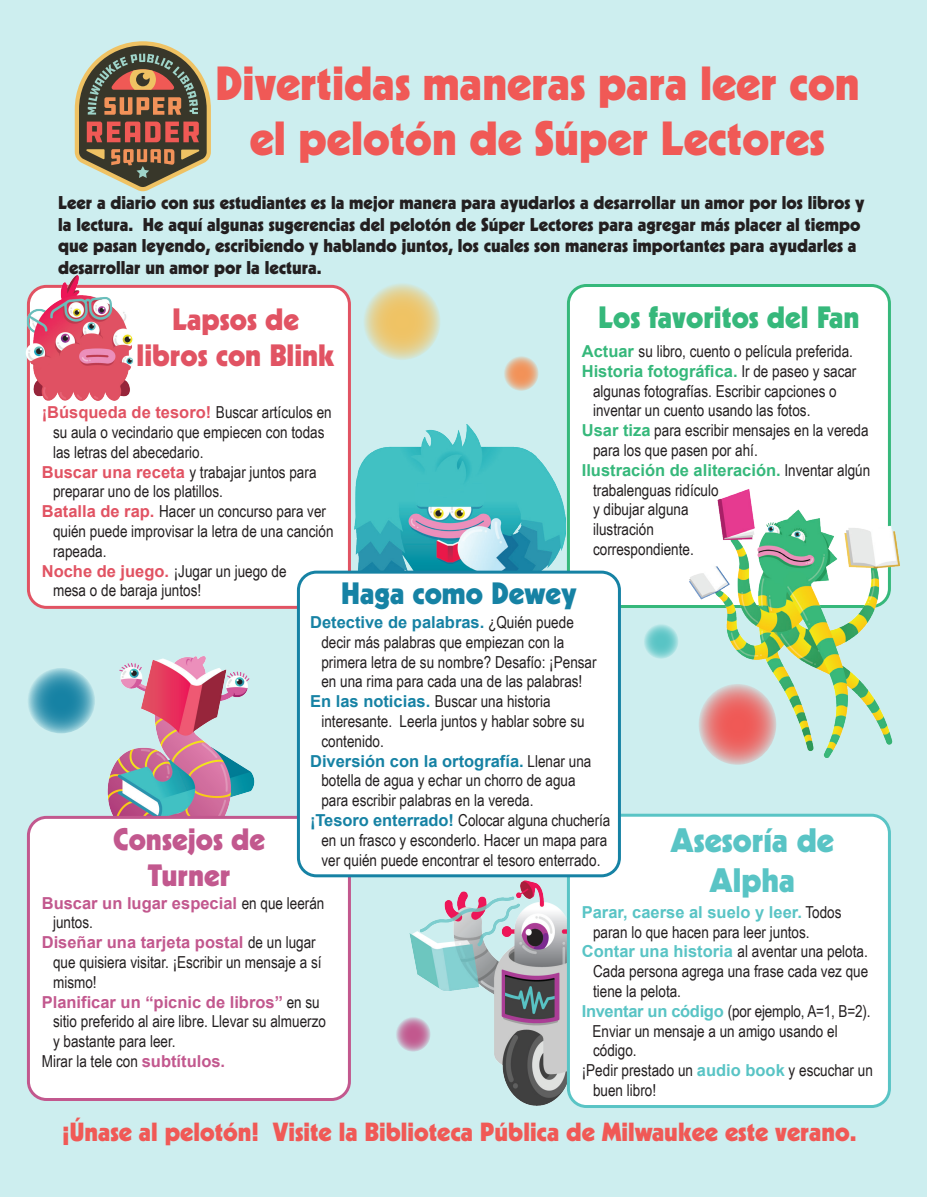
<style>
.page{position:relative;width:927px;height:1197px;background:#cdeeef}
.page>*{position:absolute;margin:0;border:0;box-sizing:border-box;transform-origin:0 0}
.t1{font:900 46.5px "Kabel LT Std";color:#f05956}
.t2{font:900 33px "Kabel LT Std";color:#59c4c5}
.t3{font:900 30px "Kabel LT Std";color:#e15363}
.t4{font:900 30px "Kabel LT Std";color:#36b87b}
.t5{font:900 30px "Kabel LT Std";color:#c2588e}
.t6{font:900 30px "Kabel LT Std";color:#1682a4}
.t7{font:900 25.5px "Kabel LT Std";color:#f05956}
.t8{font:900 18px/21.6px "Kabel LT Std";color:#231f20}
.t9{font:16.5px/19.8px "Arial Narrow";color:#231f20}
.t10{font:700 16.5px "Arial";color:#c2588e}
.t11{font:700 16.5px "Arial";color:#36b87b}
.t12{font:700 16.5px "Arial";color:#1682a4}
.t13{font:700 16.5px "Arial";color:#e15363}
.t14{font:700 16.5px "Arial";color:#59c4c5}
.s1{font-family:"Arial Narrow";font-weight:400;color:#231f20}
.s2{font-family:"Arial";font-weight:700;color:#e15363}
.s3{font-family:"Arial";font-weight:700;color:#36b87b}
.s4{font-family:"Arial";font-weight:700;color:#1682a4}
.s5{font-family:"Arial";font-weight:700;color:#c2588e}
.s6{font-family:"Arial";font-weight:700;color:#59c4c5}
</style>
<div class="page">
<svg style="left:75px;top:41px;width:136px;height:150px;background:#8e7c66"></svg>
<svg style="left:643px;top:623px;width:36px;height:36px"></svg>
<svg style="left:363px;top:283px;width:78px;height:77px;background:#e3d194"></svg>
<div style="left:568px;top:286px;width:321px;height:321px;background:#fff;border-radius:18px"></div>
<div style="left:567px;top:284px;width:324px;height:324px;border:3px solid #36b87b;border-radius:18px"></div>
<img style="left:679px;top:466px;width:231px;height:306px">
<svg style="left:503px;top:355px;width:36px;height:36px"></svg>
<div style="left:28px;top:286px;width:321px;height:321px;background:#fff;border-radius:18px"></div>
<div style="left:27px;top:285px;width:324px;height:324px;border:3px solid #e15363;border-radius:18px"></div>
<img style="left:0;top:257px;width:239px;height:199px">
<img style="left:33px;top:646px;width:264px;height:176px">
<div style="left:28px;top:817px;width:321px;height:283px;background:#fff;border-radius:18px"></div>
<div style="left:27px;top:816px;width:324px;height:285px;border:3px solid #c2588e;border-radius:18px"></div>
<img style="left:364px;top:877px;width:217px;height:231px">
<div style="left:568px;top:815px;width:321px;height:292px;background:#fff;border-radius:18px"></div>
<div style="left:567px;top:814px;width:324px;height:294px;border:3px solid #59c4c5;border-radius:18px"></div>
<svg style="left:395px;top:1016px;width:36px;height:36px"></svg>
<svg style="left:27px;top:668px;width:68px;height:65px;background:#54a6bd"></svg>
<img style="left:354px;top:425px;width:211px;height:146px">
<div style="left:298px;top:572px;width:321px;height:304px;background:#fff;border-radius:18px"></div>
<div style="left:297px;top:571px;width:324px;height:306px;border:3px solid #1682a4;border-radius:18px"></div>
<svg style="left:0;top:0;width:5px;height:5px"></svg>
<svg style="left:0;top:1192px;width:5px;height:5px"></svg>
<svg style="left:922px;top:0;width:5px;height:5px"></svg>
<svg style="left:922px;top:1192px;width:5px;height:5px"></svg>
<p class="t1" style="left:215px;top:54px;width:646px">Divertidas maneras para leer con</p>
<p class="t1" style="left:250px;top:109px;width:577px">el pelotón de Súper Lectores</p>
<p class="t8" style="left:58px;top:192px;width:808px">Leer a diario con sus estudiantes es la mejor manera para ayudarlos a desarrollar un amor por los libros y la lectura. He aquí algunas sugerencias del pelotón de Súper Lectores para agregar más placer al tiempo que pasan leyendo, escribiendo y hablando juntos, los cuales son maneras importantes para ayudarles a desarrollar un amor por la lectura.</p>
<p class="t3" style="left:172px;top:300px;width:128px">Lapsos de</p>
<p class="t3" style="left:137px;top:336px;width:199px">libros con Blink</p>
<p class="t13" style="left:42px;top:401px;width:291px">¡Búsqueda de tesoro! <span class="s1">Buscar artículos en</span></p>
<p class="t9" style="left:53px;top:422px;width:273px">su aula o vecindario que empiecen con todas</p>
<p class="t9" style="left:53px;top:441px;width:152px">las letras del abecedario.</p>
<p class="t9" style="left:42px;top:461px;width:276px"><span class="s2">Buscar una receta</span> y trabajar juntos para</p>
<p class="t9" style="left:53px;top:481px;width:171px">preparar uno de los platillos.</p>
<p class="t9" style="left:42px;top:501px;width:286px"><span class="s2">Batalla de rap.</span> Hacer un concurso para ver</p>
<p class="t9" style="left:53px;top:521px;width:282px">quién puede improvisar la letra de una canción</p>
<p class="t9" style="left:53px;top:540px;width:55px">rapeada.</p>
<p class="t9" style="left:42px;top:560px;width:246px"><span class="s2">Noche de juego.</span> ¡Jugar un juego de</p>
<p class="t9" style="left:53px;top:580px;width:150px">mesa o de baraja juntos!</p>
<p class="t4" style="left:598px;top:299px;width:263px">Los favoritos del Fan</p>
<p class="t9" style="left:582px;top:341px;width:273px"><span class="s3">Actuar</span> su libro, cuento o película preferida.</p>
<p class="t11" style="left:582px;top:359px;width:276px">Historia fotográfica. <span class="s1">Ir de paseo y sacar</span></p>
<p class="t9" style="left:593px;top:380px;width:245px">algunas fotografías. Escribir capciones o</p>
<p class="t9" style="left:593px;top:400px;width:219px">inventar un cuento usando las fotos.</p>
<p class="t9" style="left:582px;top:420px;width:288px"><span class="s3">Usar tiza</span> para escribir mensajes en la vereda</p>
<p class="t9" style="left:593px;top:440px;width:166px">para los que pasen por ahí.</p>
<p class="t11" style="left:582px;top:458px;width:290px">Ilustración de aliteración. <span class="s1">Inventar algún</span></p>
<p class="t9" style="left:593px;top:479px;width:127px">trabalenguas ridículo</p>
<p class="t9" style="left:593px;top:499px;width:97px">y dibujar alguna</p>
<p class="t9" style="left:593px;top:519px;width:62px">ilustración</p>
<p class="t9" style="left:593px;top:539px;width:102px">correspondiente.</p>
<p class="t6" style="left:341px;top:574px;width:237px">Haga como Dewey</p>
<p class="t12" style="left:310px;top:611px;width:265px">Detective de palabras. <span class="s1">¿Quién puede</span></p>
<p class="t9" style="left:321px;top:632px;width:244px">decir más palabras que empiezan con la</p>
<p class="t9" style="left:321px;top:651px;width:277px">primera letra de su nombre? Desafío: ¡Pensar</p>
<p class="t9" style="left:321px;top:671px;width:262px">en una rima para cada una de las palabras!</p>
<p class="t9" style="left:310px;top:691px;width:242px"><span class="s4">En las noticias.</span> Buscar una historia</p>
<p class="t9" style="left:321px;top:711px;width:265px">interesante. Leerla juntos y hablar sobre su</p>
<p class="t9" style="left:321px;top:731px;width:64px">contenido.</p>
<p class="t12" style="left:310px;top:749px;width:283px">Diversión con la ortografía. <span class="s1">Llenar una</span></p>
<p class="t9" style="left:321px;top:770px;width:256px">botella de agua y echar un chorro de agua</p>
<p class="t9" style="left:321px;top:790px;width:214px">para escribir palabras en la vereda.</p>
<p class="t9" style="left:310px;top:810px;width:302px"><span class="s4">¡Tesoro enterrado!</span> Colocar alguna chuchería</p>
<p class="t9" style="left:321px;top:830px;width:287px">en un frasco y esconderlo. Hacer un mapa para ver quién puede encontrar el tesoro enterrado.</p>
<p class="t5" style="left:113px;top:820px;width:153px">Consejos de</p>
<p class="t5" style="left:148px;top:856px;width:84px">Turner</p>
<p class="t2" style="left:671px;top:819px;width:165px">Asesoría de</p>
<p class="t2" style="left:710px;top:859px;width:87px">Alpha</p>
<p class="t10" style="left:42px;top:891px;width:284px">Buscar un lugar especial <span class="s1">en que leerán</span></p>
<p class="t9" style="left:53px;top:912px;width:41px">juntos.</p>
<p class="t10" style="left:42px;top:931px;width:276px">Diseñar una tarjeta postal <span class="s1">de un lugar</span></p>
<p class="t9" style="left:53px;top:952px;width:270px">que quisiera visitar. ¡Escribir un mensaje a sí</p>
<p class="t9" style="left:53px;top:971px;width:45px">mismo!</p>
<p class="t10" style="left:42px;top:990px;width:279px">Planificar un “picnic de libros” <span class="s1">en su</span></p>
<p class="t9" style="left:53px;top:1011px;width:274px">sitio preferido al aire libre. Llevar su almuerzo</p>
<p class="t9" style="left:53px;top:1031px;width:124px">y bastante para leer.</p>
<p class="t9" style="left:42px;top:1051px;width:185px">Mirar la tele con <span class="s5">subtítulos.</span></p>
<p class="t14" style="left:582px;top:900px;width:261px">Parar, caerse al suelo y leer. <span class="s1">Todos</span></p>
<p class="t9" style="left:593px;top:921px;width:218px">paran lo que hacen para leer juntos.</p>
<p class="t9" style="left:582px;top:941px;width:287px"><span class="s6">Contar una historia</span> al aventar una pelota.</p>
<p class="t9" style="left:593px;top:961px;width:277px">Cada persona agrega una frase cada vez que</p>
<p class="t9" style="left:593px;top:981px;width:90px">tiene la pelota.</p>
<p class="t9" style="left:582px;top:1000px;width:290px"><span class="s6">Inventar un código</span> (por ejemplo, A=1, B=2).</p>
<p class="t9" style="left:593px;top:1020px;width:247px">Enviar un mensaje a un amigo usando el</p>
<p class="t9" style="left:593px;top:1040px;width:45px">código.</p>
<p class="t9" style="left:582px;top:1060px;width:293px">¡Pedir prestado un <span class="s6">audio book</span> y escuchar un</p>
<p class="t9" style="left:593px;top:1080px;width:65px">buen libro!</p>
<p class="t7" style="left:62px;top:1116px;width:796px">¡Únase al pelotón! Visite la Biblioteca Pública de Milwaukee este verano.</p>
</div>
